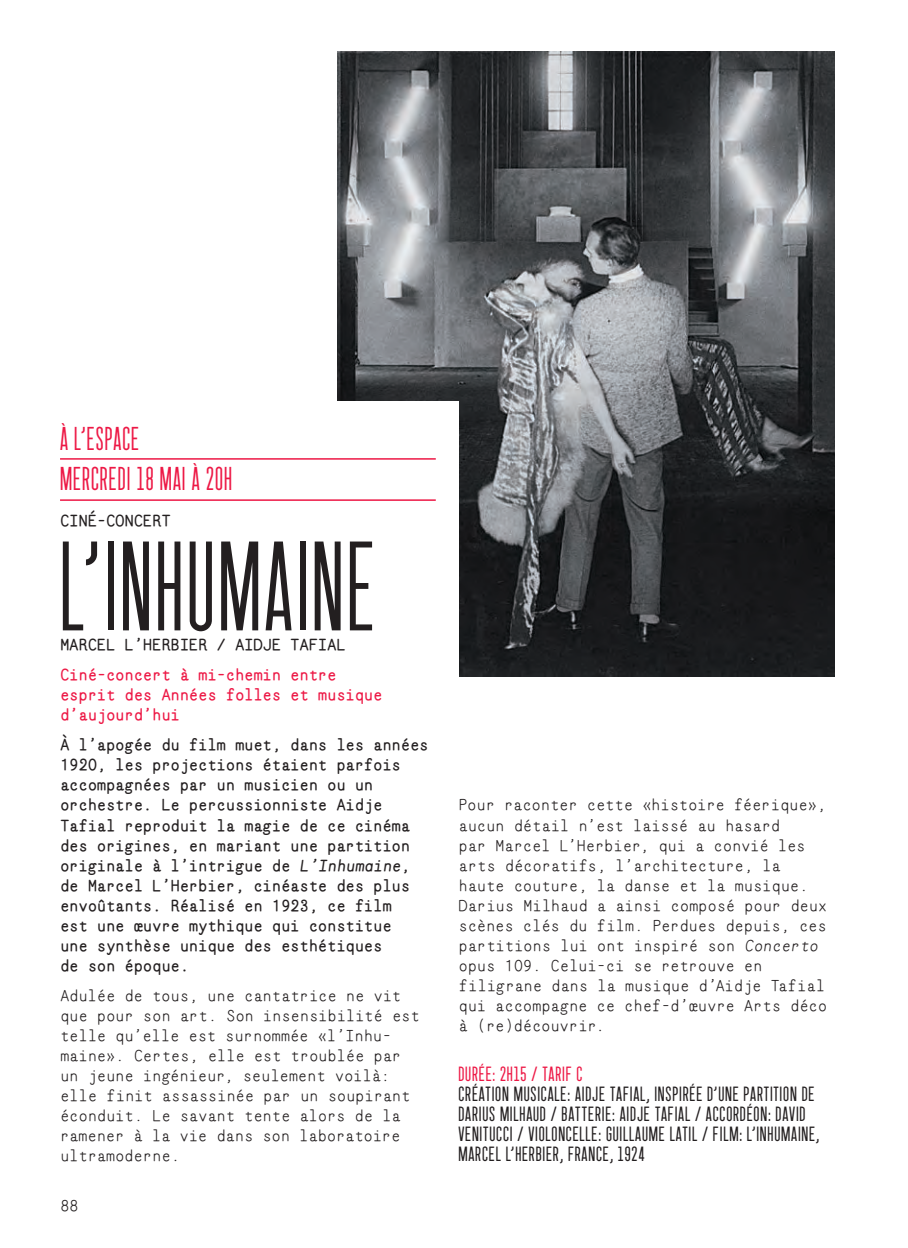
<style>
.page{position:relative;width:908px;height:1248px;background:#fff}
.page>*{position:absolute;margin:0;border:0;box-sizing:border-box;transform-origin:0 0}
.t1{font:74px "Garaje Grand width 240 weight 800";letter-spacing:.05em;color:#231f20}
.t2{font:21px/40px "Garaje Grand width 220 weight 800";letter-spacing:.05em;color:#ed1845}
.t3{font:500 16px/20px "Mononi Mono";letter-spacing:-.025em;color:#231f20}
.t4{font:16px/20px "Mononi Mono";letter-spacing:-.025em;color:#231f20}
.t5{font:16px/20px "Garaje Grand width 180 weight 800";letter-spacing:.05em;color:#231f20}
.t6{font:16px/20px "Mononi Mono";letter-spacing:-.025em;color:#ed1845}
.t7{font:16px "Garaje Grand width 180 weight 800";letter-spacing:.05em;color:#ed1845}
.s1{font-style:italic}
</style>
<div class="page">
<img style="left:337px;top:51px;width:496px;height:625px">
<div style="left:60px;top:400px;width:398px;height:500px;background:#fff"></div>
<hr style="left:60px;top:458px;width:375px;height:1px;background:#ed1845">
<hr style="left:60px;top:499px;width:375px;height:2px;background:#ed1845">
<h2 class="t2" style="left:60px;top:423px;width:173px">À L’ESPACE<br>MERCREDI 18 MAI À 20H</h2>
<p class="t4" style="left:60px;top:510px;width:112px">CINÉ-CONCERT</p>
<h1 class="t1" style="left:60px;top:561px;width:316px">L’INHUMAINE</h1>
<p class="t4" style="left:60px;top:634px;width:287px">MARCEL L’HERBIER / AIDJE TAFIAL</p>
<p class="t6" style="left:60px;top:664px;width:324px">Ciné-concert à mi-chemin entre esprit des Années folles et musique d’aujourd’hui</p>
<p class="t4" style="left:60px;top:734px;width:370px">À l’apogée du film muet, dans les années 1920, les projections étaient parfois accompagnées par un musicien ou un orchestre. Le percussionniste Aidje Tafial reproduit la magie de ce cinéma des origines, en mariant une partition originale à l’intrigue de <span class="s1">L’Inhumaine</span>, de Marcel L’Herbier, cinéaste des plus envoûtants. Réalisé en 1923, ce film<br>est une œuvre mythique qui constitue<br>une synthèse unique des esthétiques<br>de son époque.</p>
<p class="t3" style="left:60px;top:984px;width:361px">Adulée de tous, une cantatrice ne vit que pour son art. Son insensibilité est telle qu’elle est surnommée «l’Inhu&shy;maine». Certes, elle est troublée par un jeune ingénieur, seulement voilà: elle finit assassinée par un soupirant éconduit. Le savant tente alors de la ramener à la vie dans son laboratoire ultramoderne.</p>
<p class="t3" style="left:60px;top:1194px;width:20px">88</p>
<p class="t3" style="left:458px;top:794px;width:370px">Pour raconter cette «histoire féerique», aucun détail n’est laissé au hasard<br>par Marcel L’Herbier, qui a convié les arts décoratifs, l’architecture, la haute couture, la danse et la musique.<br>Darius Milhaud a ainsi composé pour deux scènes clés du film. Perdues depuis, ces partitions lui ont inspiré son <span class="s1">Concerto </span>opus 109. Celui-ci se retrouve en filigrane dans la musique d’Aidje Tafial qui accompagne ce chef-d’œuvre Arts déco à (re)découvrir.</p>
<p class="t7" style="left:458px;top:1065px;width:125px">DURÉE: 2H15 / TARIF C</p>
<p class="t5" style="left:458px;top:1084px;width:362px">CRÉATION MUSICALE: AIDJE TAFIAL, INSPIRÉE D’UNE PARTITION DE DARIUS MILHAUD / BATTERIE: AIDJE TAFIAL / ACCORDÉON: DAVID VENITUCCI / VIOLONCELLE: GUILLAUME LATIL / FILM: L’INHUMAINE, MARCEL L’HERBIER, FRANCE, 1924</p>
</div>
